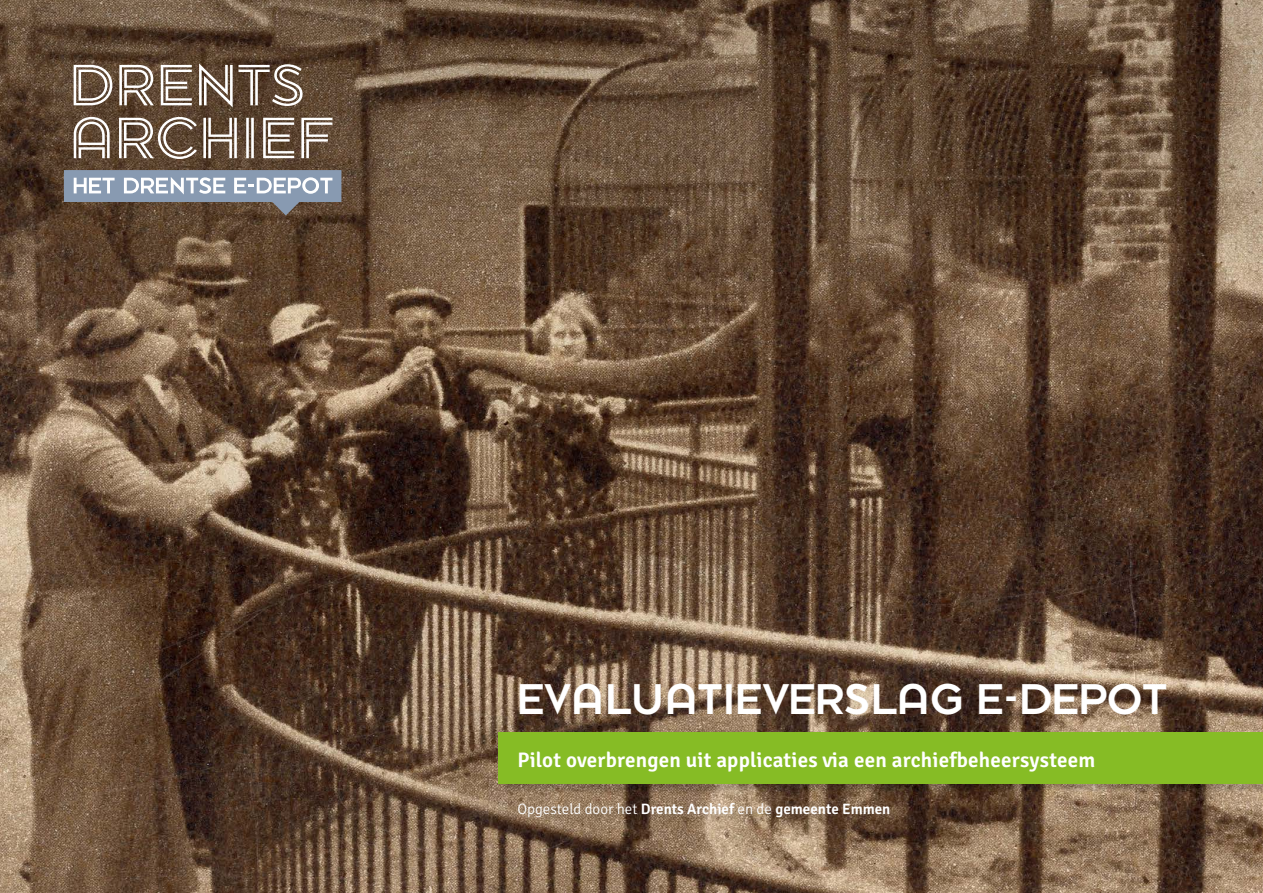
<style>
.page{position:relative;width:1263px;height:893px;background:#fff}
.page>*{position:absolute;margin:0;border:0;box-sizing:border-box;transform-origin:0 0}
.t1{font:47.55px "Dessau Pro Neu";color:#fff}
.t2{font:600 21px "Signika";letter-spacing:.01em;color:#fff}
.t3{font:600 15px "Signika";color:#fff}
.s1{font-weight:300}
</style>
<div class="page">
<img style="left:0;top:310px;width:1263px;height:583px">
<div style="left:499px;top:733px;width:764px;height:63px;background:#000;opacity:.2"></div>
<div style="left:499px;top:733px;width:764px;height:51px;background:#86bc25"></div>
<svg style="left:0;top:0;width:1263px;height:310px;background:#654d39"></svg>
<svg style="left:74px;top:65px;width:38px;height:40px"></svg>
<svg style="left:119px;top:65px;width:35px;height:40px"></svg>
<svg style="left:161px;top:65px;width:31px;height:40px"></svg>
<svg style="left:199px;top:63px;width:104px;height:44px"></svg>
<svg style="left:74px;top:117px;width:36px;height:41px"></svg>
<svg style="left:119px;top:117px;width:78px;height:42px"></svg>
<svg style="left:203px;top:118px;width:34px;height:40px"></svg>
<hr style="left:251px;top:118px;width:3px;height:40px;background:#fff">
<hr style="left:246px;top:118px;width:3px;height:40px;background:#fff">
<svg style="left:263px;top:118px;width:31px;height:40px"></svg>
<svg style="left:301px;top:118px;width:31px;height:40px"></svg>
<svg style="left:64px;top:170px;width:277px;height:45px;background:#8c9097"></svg>
<div style="left:515px;top:799px;width:386px;height:30px;background:#000;opacity:.2"></div>
<h1 class="t1" style="left:518px;top:674px;width:651px">EVALUATIEVERSLAG E-DEPOT</h1>
<p class="t2" style="left:517px;top:745px;width:579px">Pilot overbrengen uit applicaties via een archiefbeheersysteem</p>
<p class="t3" style="left:517px;top:798px;width:375px"><span class="s1">Opgesteld door het</span> Drents Archief <span class="s1">en de</span> gemeente Emmen</p>
</div>
